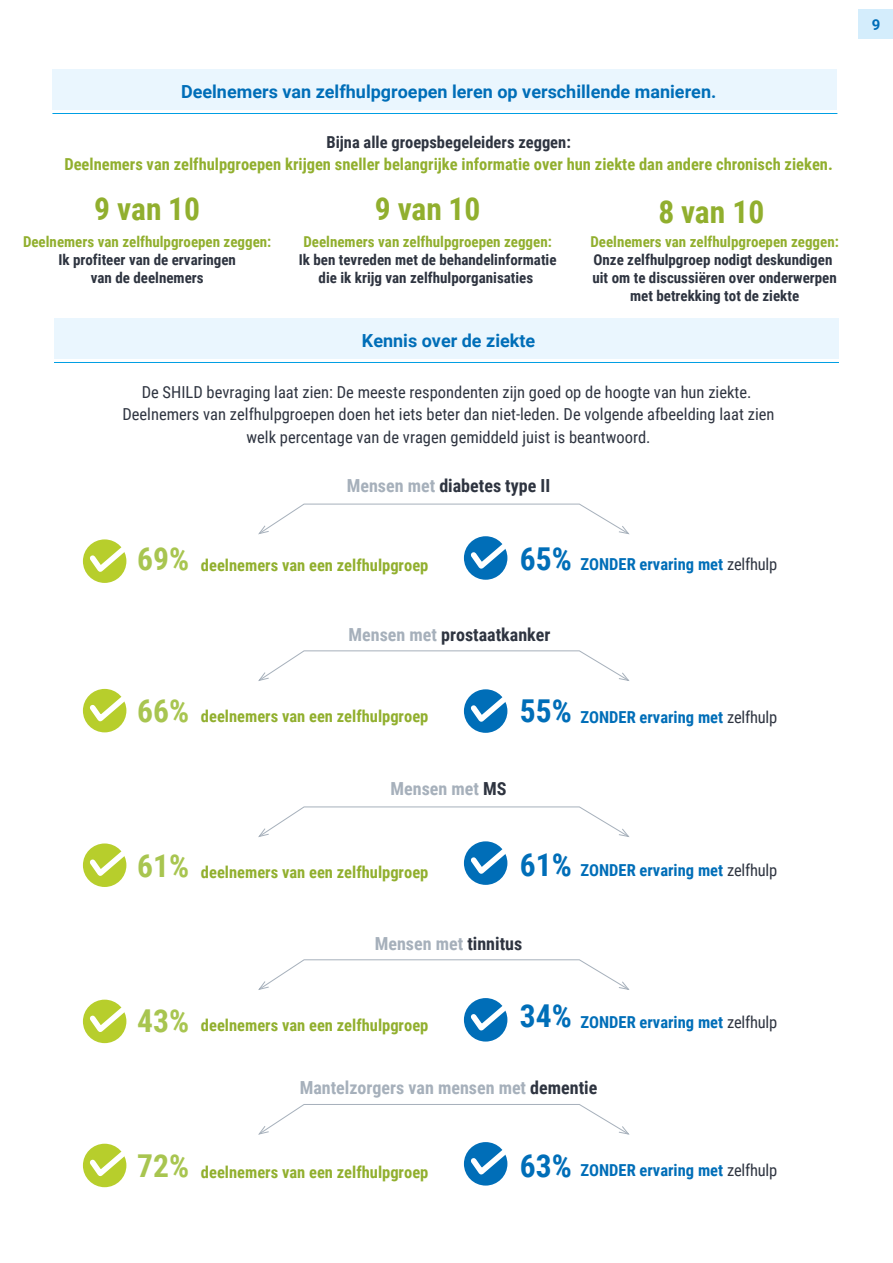
<style>
.page{position:relative;width:893px;height:1263px;background:#fff}
.page>*{position:absolute;margin:0;border:0;box-sizing:border-box;transform-origin:0 0}
.t1{font:700 31.5px "Roboto Condensed";color:#91af2e}
.t2{font:700 31.5px "Roboto Condensed";color:#006eb8}
.t3{font:700 31.5px "Roboto Condensed";color:#a8c550}
.t4{font:700 18px "Roboto";color:#006eb8}
.t5{font:700 18px "Roboto Condensed";color:#a6b0bb}
.t6{font:700 18px "Roboto Condensed";color:#2e3440}
.t7{font:700 16.5px "Roboto Condensed";color:#91af2e}
.t8{font:16.5px/22.5px "Roboto Condensed";color:#2e3440;text-align:center}
.t9{font:700 16.5px "Roboto Condensed";color:#006eb8}
.t10{font:700 16.5px "Roboto Condensed";color:#2e3440}
.t11{font:700 15px/18px "Roboto Condensed";color:#2e3440;text-align:center}
.t12{font:700 15px "Roboto Condensed";color:#91af2e}
.t13{font:700 15px "Roboto";color:#006eb8}
.s1{color:#a6b0bb}
.s2{font-weight:400;color:#2e3440}
.s3{font-size:31.5px;color:#a8c550}
.s4{color:#2e3440}
</style>
<div class="page">
<div style="left:858px;top:10px;width:35px;height:29px;background:#d4edfc"></div>
<div style="left:83px;top:539px;width:43px;height:44px;background:#b7ce2c;border-radius:50%"></div>
<svg style="left:85px;top:541px;width:42px;height:36px"></svg>
<div style="left:464px;top:536px;width:43px;height:44px;background:#006eb8;border-radius:50%"></div>
<div style="left:83px;top:689px;width:43px;height:43px;background:#b7ce2c;border-radius:50%"></div>
<svg style="left:85px;top:691px;width:42px;height:36px"></svg>
<div style="left:464px;top:689px;width:43px;height:44px;background:#006eb8;border-radius:50%"></div>
<svg style="left:466px;top:691px;width:42px;height:36px"></svg>
<div style="left:83px;top:843px;width:43px;height:44px;background:#b7ce2c;border-radius:50%"></div>
<svg style="left:85px;top:846px;width:42px;height:35px"></svg>
<div style="left:464px;top:841px;width:43px;height:44px;background:#006eb8;border-radius:50%"></div>
<div style="left:83px;top:1000px;width:43px;height:43px;background:#b7ce2c;border-radius:50%"></div>
<svg style="left:85px;top:1002px;width:42px;height:35px"></svg>
<div style="left:464px;top:998px;width:43px;height:43px;background:#006eb8;border-radius:50%"></div>
<svg style="left:466px;top:1000px;width:42px;height:36px"></svg>
<svg style="left:258px;top:503px;width:372px;height:71px"></svg>
<svg style="left:258px;top:650px;width:372px;height:31px"></svg>
<svg style="left:258px;top:806px;width:372px;height:73px"></svg>
<svg style="left:258px;top:959px;width:372px;height:31px"></svg>
<div style="left:54px;top:318px;width:785px;height:40px;background:#eaf6fe"></div>
<hr style="left:54px;top:362px;width:785px;height:1px;background:#009fe3">
<div style="left:464px;top:1142px;width:43px;height:43px;background:#006eb8;border-radius:50%"></div>
<svg style="left:466px;top:1144px;width:42px;height:36px"></svg>
<svg style="left:258px;top:1104px;width:372px;height:31px"></svg>
<div style="left:83px;top:1144px;width:43px;height:43px;background:#b7ce2c;border-radius:50%"></div>
<svg style="left:85px;top:1146px;width:42px;height:35px"></svg>
<div style="left:52px;top:69px;width:785px;height:40px;background:#eaf6fe"></div>
<hr style="left:52px;top:113px;width:785px;height:1px;background:#009fe3">
<p class="t4" style="left:181px;top:79px;width:537px">Deelnemers van zelfhulpgroepen leren op verschillende manieren.</p>
<p class="t10" style="left:326px;top:130px;width:246px">Bijna alle groepsbegeleiders zeggen:</p>
<p class="t7" style="left:64px;top:153px;width:770px">Deelnemers van zelfhulpgroepen krijgen sneller belangrijke informatie over hun ziekte dan andere chronisch zieken.</p>
<h1 class="t1" style="left:658px;top:190px;width:108px">8 van 10</h1>
<p class="t11" style="left:592px;top:250px;width:246px">Onze zelfhulpgroep nodigt deskundigen uit om te discussiëren over onderwerpen met betrekking tot de ziekte</p>
<h1 class="t1" style="left:94px;top:187px;width:107px">9 van 10</h1>
<h1 class="t1" style="left:375px;top:187px;width:107px">9 van 10</h1>
<p class="t12" style="left:23px;top:231px;width:250px">Deelnemers van zelfhulpgroepen zeggen:</p>
<p class="t11" style="left:58px;top:250px;width:179px">Ik profiteer van de ervaringen van de deelnemers</p>
<p class="t12" style="left:303px;top:231px;width:250px">Deelnemers van zelfhulpgroepen zeggen:</p>
<p class="t12" style="left:590px;top:231px;width:250px">Deelnemers van zelfhulpgroepen zeggen:</p>
<p class="t11" style="left:299px;top:250px;width:259px">Ik ben tevreden met de behandelinformatie die ik krijg van zelfhulporganisaties</p>
<p class="t4" style="left:362px;top:328px;width:175px">Kennis over de ziekte</p>
<p class="t8" style="left:122px;top:380px;width:653px">De SHILD bevraging laat zien: De meeste respondenten zijn goed op de hoogte van hun ziekte.<br>Deelnemers van zelfhulpgroepen doen het iets beter dan niet-leden. De volgende afbeelding laat zien welk percentage van de vragen gemiddeld juist is beantwoord.</p>
<p class="t6" style="left:347px;top:473px;width:205px"><span class="s1">Mensen met</span> diabetes type II</p>
<h1 class="t3" style="left:137px;top:537px;width:54px">69%</h1>
<h1 class="t2" style="left:520px;top:537px;width:54px">65%</h1>
<p class="t7" style="left:201px;top:553px;width:229px">deelnemers van een zelfhulpgroep</p>
<p class="t9" style="left:580px;top:553px;width:198px">ZONDER ervaring met <span class="s2">zelfhulp</span></p>
<p class="t6" style="left:349px;top:622px;width:203px"><span class="s1">Mensen met</span> prostaatkanker</p>
<p class="t7" style="left:137px;top:705px;width:293px"><span class="s3">66%</span> deelnemers van een zelfhulpgroep</p>
<h1 class="t2" style="left:520px;top:688px;width:54px">55%</h1>
<p class="t9" style="left:580px;top:705px;width:198px">ZONDER ervaring met <span class="s2">zelfhulp</span></p>
<p class="t5" style="left:391px;top:776px;width:117px">Mensen met <span class="s4">MS</span></p>
<p class="t7" style="left:137px;top:860px;width:293px"><span class="s3">61%</span> deelnemers van een zelfhulpgroep</p>
<h1 class="t2" style="left:520px;top:843px;width:54px">61%</h1>
<p class="t9" style="left:580px;top:859px;width:198px">ZONDER ervaring met <span class="s2">zelfhulp</span></p>
<p class="t5" style="left:375px;top:930px;width:149px">Mensen met <span class="s4">tinnitus</span></p>
<p class="t7" style="left:137px;top:1013px;width:293px"><span class="s3">43%</span> deelnemers van een zelfhulpgroep</p>
<h1 class="t2" style="left:520px;top:994px;width:54px">34%</h1>
<p class="t9" style="left:580px;top:1010px;width:198px">ZONDER ervaring met <span class="s2">zelfhulp</span></p>
<p class="t5" style="left:300px;top:1075px;width:299px">Mantelzorgers van mensen met <span class="s4">dementie</span></p>
<p class="t7" style="left:137px;top:1160px;width:293px"><span class="s3">72%</span> deelnemers van een zelfhulpgroep</p>
<h1 class="t2" style="left:520px;top:1144px;width:54px">63%</h1>
<p class="t9" style="left:580px;top:1159px;width:198px">ZONDER ervaring met <span class="s2">zelfhulp</span></p>
<p class="t13" style="left:872px;top:14px;width:10px">9</p>
</div>
